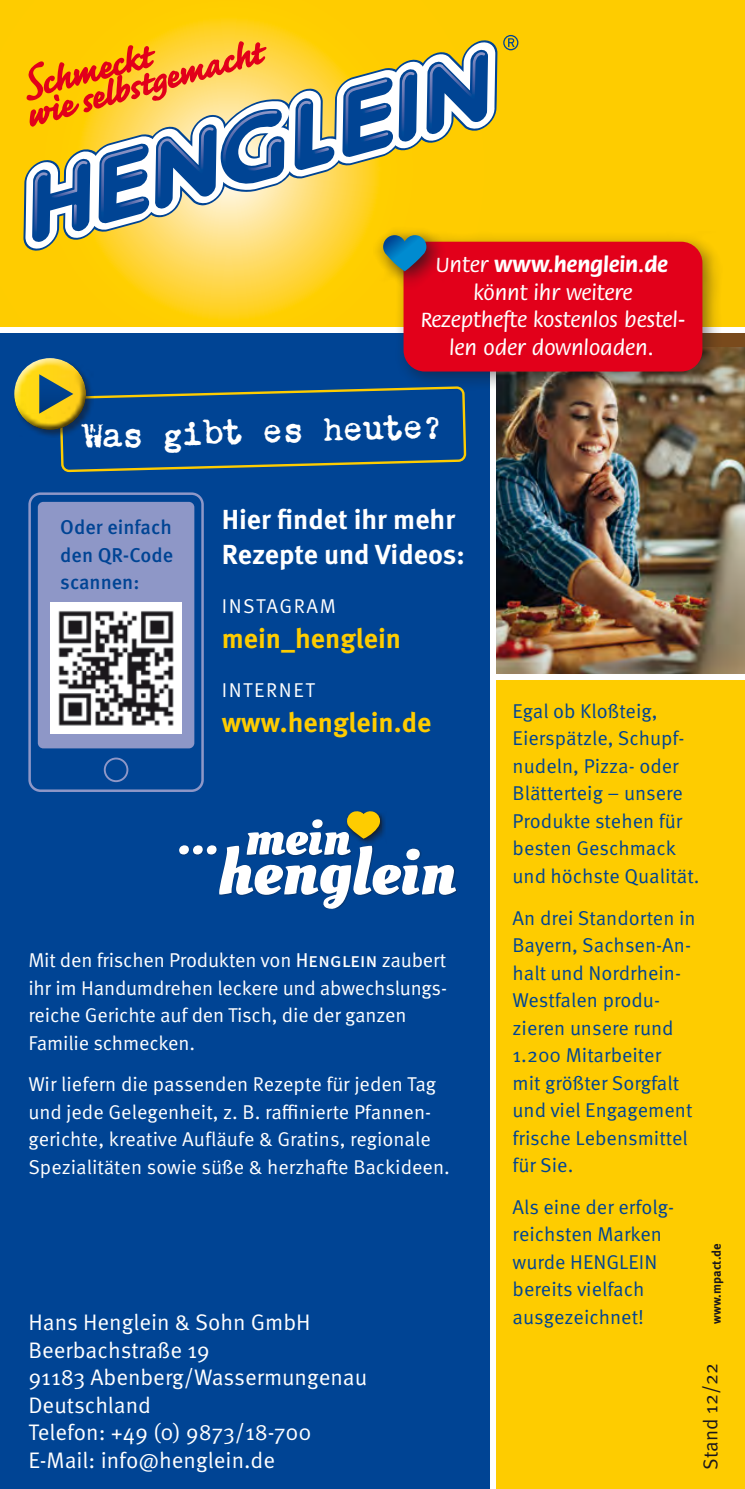
<style>
.page{position:relative;width:745px;height:1489px;background:#fff}
.page>*{position:absolute;margin:0;border:0;box-sizing:border-box;transform-origin:0 0}
.Headline{font:500 31px "Chandler 42";color:#fff}
.Fliesstext{font:700 27.5px/35px "Meta Pro";color:#fff}
.Fliesstext-2{font:700 27.5px "Meta Pro";color:#fecc00}
.Fliesstext-3{font:22.5px/27.5px "Meta Pro Norm";color:#fff}
.Tipp_Box{font:500 22.5px/27.5px "Flora Std";color:#fff;text-align:center}
.Fliesstext-4{font:20px/27.5px "Meta Pro Norm";color:#004494}
.Fliesstext-5{font:20px/27.5px "Meta Pro Norm";letter-spacing:-.01em;color:#fff}
.Fliesstext-6{font:500 20px/27.5px "Meta Pro";color:#004494;text-align:justify}
.Fliesstext-7{font:20px "Meta Pro Norm";letter-spacing:.08em;color:#fff}
.Fliesstext-8{font:20px "Meta Pro Norm";color:#1a171c}
.Fliesstext-9{font:700 12.5px "Meta Pro";color:#1a171c}
.s1{font-weight:700}
.s2{font-family:"Meta Pro"}
</style>
<div class="page">
<div style="left:496px;top:680px;width:248px;height:808px;background:#fecc00"></div>
<img style="left:496px;top:347px;width:248px;height:326px">
<div style="left:0;top:333px;width:489px;height:1155px;background:#004494"></div>
<div style="left:0;top:0;width:744px;height:326px;background:#fecc00"></div>
<svg style="left:104px;top:19px;width:249px;height:300px"></svg>
<svg style="left:503px;top:35px;width:15px;height:15px"></svg>
<svg style="left:23px;top:38px;width:474px;height:214px"></svg>
<svg style="left:179px;top:811px;width:277px;height:98px"></svg>
<div style="left:28px;top:492px;width:176px;height:300px;border:2px solid #8e97c7;border-radius:11px"></div>
<div style="left:38px;top:502px;width:156px;height:246px;background:#8e97c7;border-radius:5px"></div>
<div style="left:104px;top:757px;width:24px;height:25px;border:2px solid #8e97c7;border-radius:50%"></div>
<div style="left:50px;top:602px;width:132px;height:132px;background:#fff"></div>
<img style="left:58px;top:611px;width:116px;height:115px">
<div style="left:393px;top:231px;width:329px;height:160px;background:#1a171c;opacity:.5"></div>
<div style="left:403px;top:242px;width:299px;height:129px;background:#e2001a;border-radius:21px"></div>
<div style="left:373px;top:226px;width:73px;height:63px;background:#1a171c;opacity:.8"></div>
<svg style="left:383px;top:235px;width:43px;height:36px;background:#387588"></svg>
<div style="left:6px;top:350px;width:81px;height:64px;background:#fff;opacity:.75"></div>
<div style="left:12px;top:368px;width:81px;height:63px;background:#1a171c;opacity:.75"></div>
<svg style="left:39px;top:374px;width:428px;height:97px"></svg>
<p class="Tipp_Box" style="left:420px;top:252px;width:266px">Unter <span class="s1">www.henglein.de </span>könnt ihr weitere<br>Rezepthefte kostenlos bestel&shy;len oder downloaden.</p>
<p class="Headline" style="left:83px;top:416px;width:361px;rotate:-1deg">Was gibt es heute?</p>
<p class="Fliesstext-6" style="left:60px;top:512px;width:114px">Oder einfach den QR-Code scannen:</p>
<p class="Fliesstext" style="left:221px;top:500px;width:244px">Hier findet ihr mehr<br>Rezepte und Videos:</p>
<p class="Fliesstext-7" style="left:221px;top:591px;width:116px">INSTAGRAM</p>
<p class="Fliesstext-2" style="left:221px;top:617px;width:181px">mein_henglein</p>
<p class="Fliesstext-7" style="left:221px;top:675px;width:94px">INTERNET</p>
<p class="Fliesstext-2" style="left:221px;top:701px;width:211px">www.henglein.de</p>
<p class="Fliesstext-5" style="left:28px;top:944px;width:420px">Mit den frischen Produkten von <span class="s2">Henglein</span> zaubert ihr im Handumdrehen leckere und abwechslungs&shy;reiche Gerichte auf den Tisch, die der ganzen Familie schmecken.</p>
<p class="Fliesstext-5" style="left:28px;top:1069px;width:422px">Wir liefern die passenden Rezepte für jeden Tag und jede Gelegenheit, z. B. raffinierte Pfannen&shy;gerichte, kreative Aufläufe &amp; Gratins, regionale Spezialitäten sowie süße &amp; herzhafte Backideen.</p>
<p class="Fliesstext-3" style="left:28px;top:1306px;width:340px">Hans Henglein &amp; Sohn GmbH<br>Beerbachstraße 19<br>91183 Abenberg/Wassermungenau<br>Deutschland<br>Telefon: +49 (0) 9873/18-700<br>E-Mail: info@henglein.de</p>
<p class="Fliesstext-4" style="left:512px;top:695px;width:188px">Egal ob Kloßteig,<br>Eierspätzle, Schupf&shy;nudeln, Pizza- oder<br>Blätterteig – unsere<br>Produkte stehen für besten Geschmack und höchste Qualität.</p>
<p class="Fliesstext-4" style="left:512px;top:902px;width:184px">An drei Standorten in<br>Bayern, Sachsen-An&shy;halt und Nordrhein-<br>Westfalen produ&shy;zieren unsere rund<br>1.200 Mitarbeiter<br>mit größter Sorgfalt und viel Engagement frische Lebensmittel für Sie.</p>
<p class="Fliesstext-4" style="left:512px;top:1191px;width:163px">Als eine der erfolg&shy;reichsten Marken wurde HENGLEIN bereits vielfach ausgezeichnet!</p>
<p class="Fliesstext-9" style="left:706px;top:1323px;width:82px;rotate:-90deg">www.mpact.de</p>
<p class="Fliesstext-8" style="left:695px;top:1469px;width:108px;rotate:-90deg">Stand 12/22</p>
</div>
